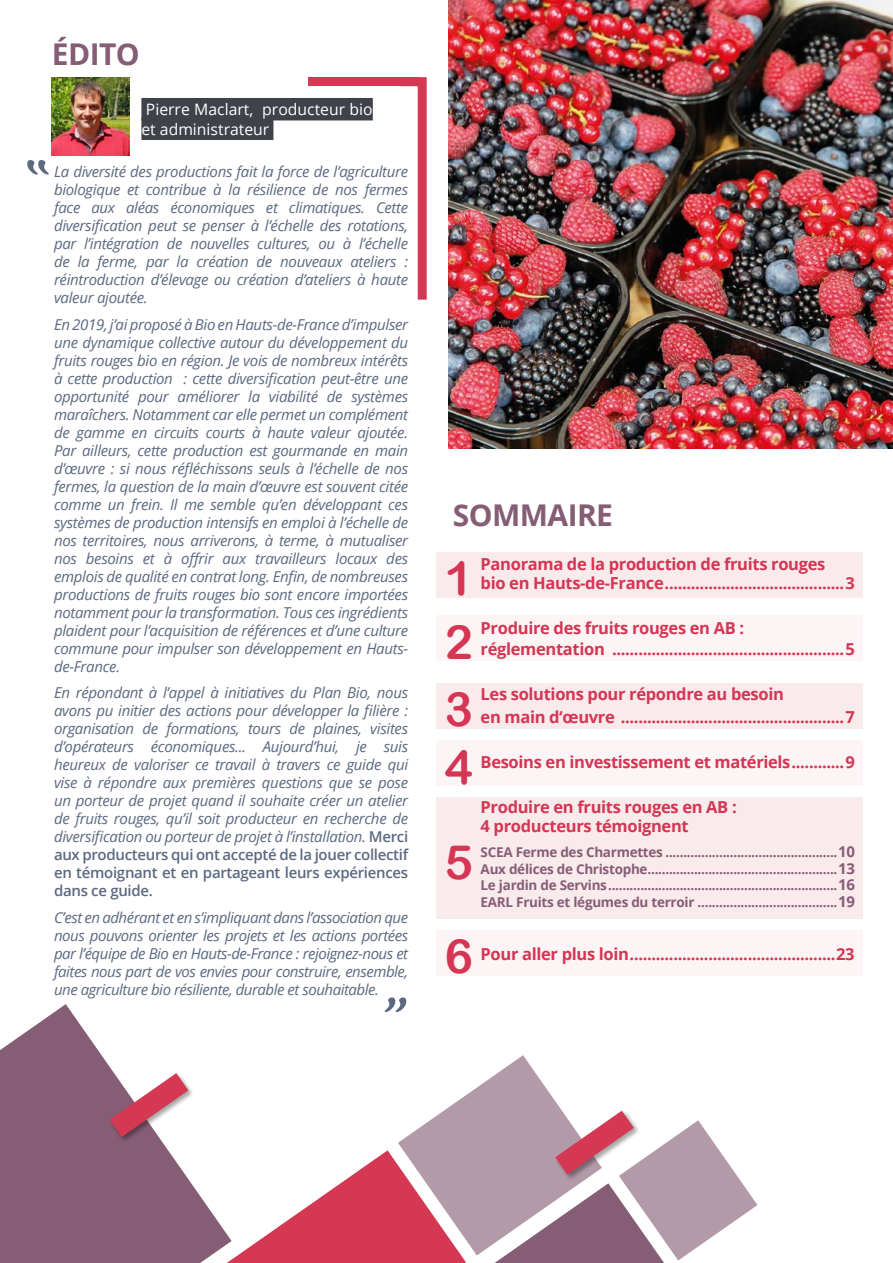
<style>
.page{position:relative;width:893px;height:1263px;background:#fff}
.page>*{position:absolute;margin:0;border:0;box-sizing:border-box;transform-origin:0 0}
.t1{font:56.25px "Courgette";color:#5c6981}
.t2{font:47.4px "Arial Rounded MT Bold";color:#d43654}
.t3{font:700 30px "Open Sans";letter-spacing:-.02em;color:#855d75}
.t4{font:700 16.5px/19.5px "Open Sans";letter-spacing:-.02em;color:#d43654}
.t5{font:15.75px/19.5px "Open Sans";color:#fff}
.t6{font:italic 15px/18px "Open Sans";letter-spacing:-.02em;color:#5c6981;text-align:justify}
.t7{font:700 13.5px/16.5px "Open Sans";letter-spacing:-.02em;color:#875d76;text-align:justify}
.s1{font-weight:600;font-style:normal}
.s2{font-size:15px}
</style>
<div class="page">
<div style="left:436px;top:930px;width:427px;height:46px;background:#fcf4f5"></div>
<div style="left:436px;top:552px;width:427px;height:45px;background:#f9eaec"></div>
<div style="left:141px;top:98px;width:232px;height:22px;background:#40424a"></div>
<div style="left:141px;top:117px;width:132px;height:23px;background:#40424a"></div>
<svg style="left:0;top:1004px;width:227px;height:259px;fill:#855d75"></svg>
<div style="left:109px;top:1072px;width:86px;height:71px;background:#000;opacity:.35"></div>
<svg style="left:110px;top:1073px;width:78px;height:64px"></svg>
<svg style="left:227px;top:1055px;width:530px;height:208px"></svg>
<img style="left:449px;top:0;width:444px;height:449px">
<div style="left:436px;top:797px;width:427px;height:121px;background:#f9eaec"></div>
<div style="left:436px;top:740px;width:427px;height:46px;background:#fcf4f5"></div>
<div style="left:436px;top:683px;width:427px;height:45px;background:#f9eaec"></div>
<div style="left:436px;top:615px;width:427px;height:46px;background:#fcf4f5"></div>
<svg style="left:400px;top:77px;width:27px;height:223px"></svg>
<div style="left:308px;top:77px;width:110px;height:9px;background:#d53853"></div>
<img style="left:52px;top:77px;width:78px;height:78px">
<h3 class="t3" style="left:52px;top:33px;width:89px">ÉDITO</h3>
<p class="t5" style="left:141px;top:99px;width:233px">Pierre Maclart, producteur bio et administrateur</p>
<p class="t6" style="left:54px;top:162px;width:356px">La diversité des productions fait la force de l’agriculture biologique et contribue à la résilience de nos fermes face aux aléas économiques et climatiques. Cette diversification peut se penser à l’échelle des rotations, par l’intégration de nouvelles cultures, ou à l’échelle de la ferme, par la création de nouveaux ateliers : réintroduction d’élevage ou création d’ateliers à haute valeur ajoutée.</p>
<p class="t6" style="left:54px;top:315px;width:356px">En 2019, j’ai proposé à Bio en Hauts-de-France d’impulser une dynamique collective autour du développement du fruits rouges bio en région. Je vois de nombreux intérêts à cette production : cette diversification peut-être une opportunité pour améliorer la viabilité de systèmes maraîchers. Notamment car elle permet un complément de gamme en circuits courts à haute valeur ajoutée.<br>Par ailleurs, cette production est gourmande en main d’œuvre : si nous réfléchissons seuls à l’échelle de nos fermes, la question de la main d’œuvre est souvent citée comme un frein. Il me semble qu’en développant ces systèmes de production intensifs en emploi à l’échelle de nos territoires, nous arriverons, à terme, à mutualiser nos besoins et à offrir aux travailleurs locaux des emplois de qualité en contrat long. Enfin, de nombreuses productions de fruits rouges bio sont encore importées notamment pour la transformation. Tous ces ingrédients plaident pour l’acquisition de références et d’une culture commune pour impulser son développement en Hauts&shy;de-France.</p>
<p class="t6" style="left:54px;top:683px;width:356px">En répondant à l’appel à initiatives du Plan Bio, nous avons pu initier des actions pour développer la filière : organisation de formations, tours de plaines, visites d’opérateurs économiques... Aujourd’hui, je suis heureux de valoriser ce travail à travers ce guide qui vise à répondre aux premières questions que se pose un porteur de projet quand il souhaite créer un atelier de fruits rouges, qu’il soit producteur en recherche de diversification ou porteur de projet à l’installation. <span class="s1">Merci aux producteurs qui ont accepté de la jouer collectif en témoignant et en partageant leurs expériences dans ce guide.</span></p>
<p class="t6" style="left:54px;top:908px;width:356px">C’est en adhérant et en s’impliquant dans l’association que nous pouvons orienter les projets et les actions portées par l’équipe de Bio en Hauts-de-France : rejoignez-nous et faites nous part de vos envies pour construire, ensemble, une agriculture bio résiliente, durable et souhaitable.</p>
<h1 class="t1" style="left:414px;top:1020px;width:29px;rotate:-180deg">“</h1>
<h3 class="t3" style="left:453px;top:494px;width:162px">SOMMAIRE</h3>
<h2 class="t2" style="left:445px;top:550px;width:30px">1</h2>
<h2 class="t2" style="left:445px;top:614px;width:30px">2</h2>
<h2 class="t2" style="left:445px;top:681px;width:30px">3</h2>
<h2 class="t2" style="left:445px;top:739px;width:30px">4</h2>
<h2 class="t2" style="left:445px;top:834px;width:30px">5</h2>
<h2 class="t2" style="left:445px;top:928px;width:30px">6</h2>
<p class="t4" style="left:481px;top:553px;width:376px">Panorama de la production de fruits rouges<br>bio en Hauts-de-France.........................................3</p>
<p class="t4" style="left:481px;top:617px;width:376px;line-height:21px">Produire des fruits rouges en AB : réglementation .....................................................5</p>
<p class="t4" style="left:481px;top:682px;width:376px;line-height:22.5px">Les solutions pour répondre au besoin<br>en main d‘œuvre ...................................................7</p>
<p class="t4" style="left:481px;top:751px;width:376px">Besoins en investissement et matériels............9</p>
<p class="t4" style="left:481px;top:796px;width:258px">Produire en fruits rouges en AB :<br>4 producteurs témoignent</p>
<p class="t7" style="left:481px;top:844px;width:376px">SCEA Ferme des Charmettes ................................................<span class="s2">10<br></span>Aux délices de Christophe.....................................................<span class="s2">13<br></span>Le jardin de Servins................................................................<span class="s2">16<br></span>EARL Fruits et légumes du terroir .......................................<span class="s2">19</span></p>
<p class="t4" style="left:481px;top:944px;width:376px">Pour aller plus loin...............................................23</p>
</div>
